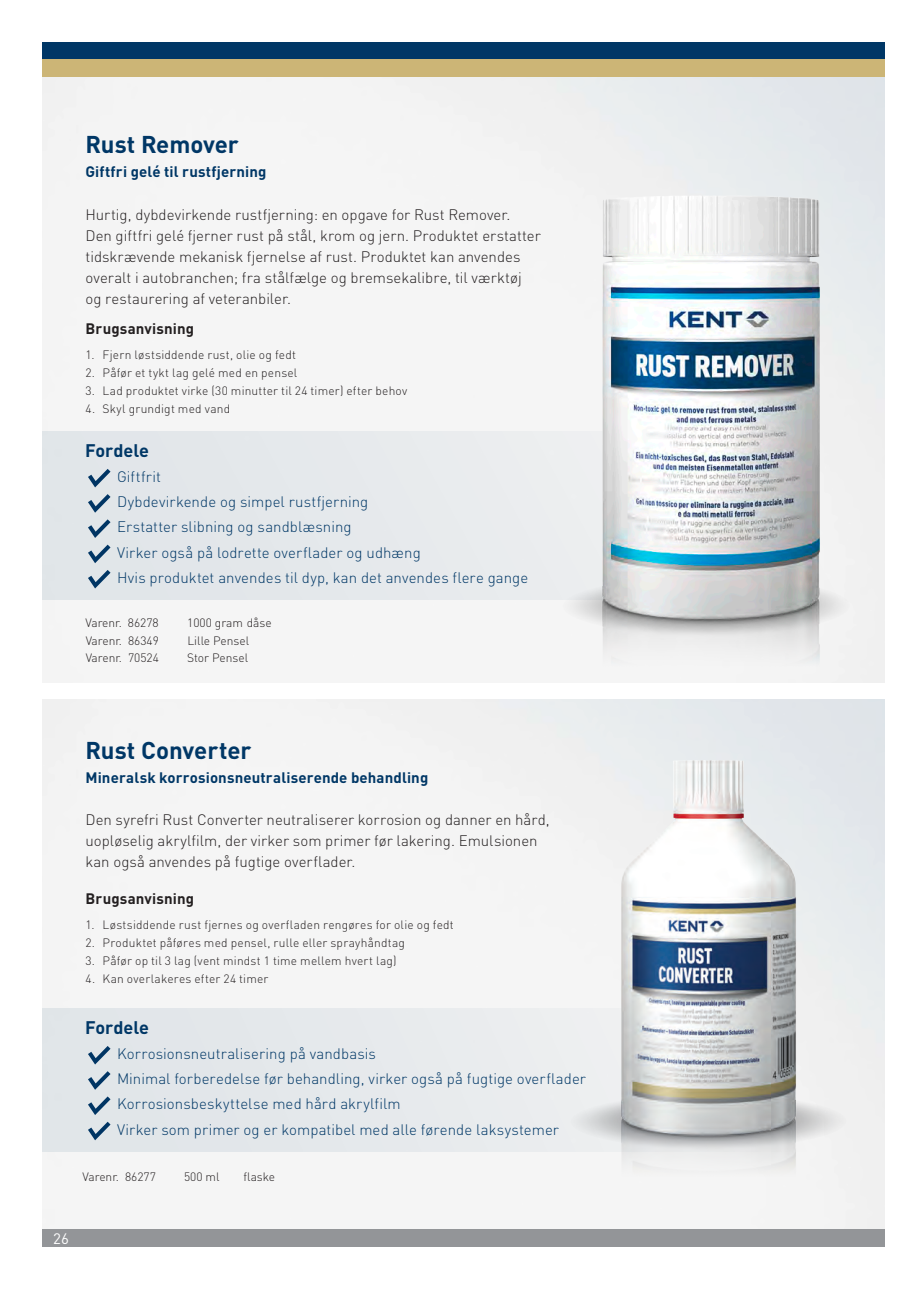
<style>
.page{position:relative;width:919px;height:1289px;background:#fff}
.page>*{position:absolute;margin:0;border:0;box-sizing:border-box;transform-origin:0 0}
.t1{font:700 24px "DIN";letter-spacing:-.005em;color:#003766}
.t2{font:700 18px "DIN";color:#003766}
.t3{font:300 15px/21px "DIN";color:#231f20}
.t4{font:300 15px/25.2px "DIN";letter-spacing:.005em;color:#003766}
.t5{font:700 15px "DIN Pro";letter-spacing:.01em;color:#003766}
.t6{font:700 15px "DIN";letter-spacing:.01em;color:#231f20}
.t7{font:15px "DIN Pro";color:#fff}
.t8{font:300 12px "DIN";letter-spacing:.015em;color:#231f20}
</style>
<div class="page">
<div style="left:43px;top:431px;width:841px;height:169px;background:#e3e7ea"></div>
<svg style="left:88px;top:469px;width:22px;height:18px"></svg>
<svg style="left:88px;top:494px;width:22px;height:18px"></svg>
<svg style="left:88px;top:519px;width:22px;height:19px"></svg>
<svg style="left:88px;top:544px;width:22px;height:19px"></svg>
<svg style="left:88px;top:570px;width:22px;height:18px"></svg>
<div style="left:43px;top:1008px;width:841px;height:143px;background:#e3e7ea"></div>
<svg style="left:88px;top:1046px;width:22px;height:18px"></svg>
<svg style="left:88px;top:1071px;width:22px;height:18px"></svg>
<svg style="left:88px;top:1096px;width:22px;height:19px"></svg>
<svg style="left:88px;top:1121px;width:22px;height:19px"></svg>
<img style="left:443px;top:124px;width:442px;height:588px">
<img style="left:402px;top:712px;width:483px;height:525px">
<div style="left:43px;top:42px;width:841px;height:18px;background:#003766"></div>
<div style="left:43px;top:1229px;width:841px;height:17px;background:#939598"></div>
<div style="left:43px;top:60px;width:841px;height:17px;background:#ccb576"></div>
<h1 class="t1" style="left:85px;top:129px;width:155px">Rust Remover</h1>
<p class="t5" style="left:85px;top:162px;width:182px">Giftfri gelé til rustfjerning</p>
<p class="t3" style="left:85px;top:203px;width:457px">Hurtig, dybdevirkende rustfjerning: en opgave for Rust Remover.<br>Den giftfri gelé fjerner rust på stål, krom og jern. Produktet erstatter tidskrævende mekanisk fjernelse af rust. Produktet kan anvendes overalt i autobranchen; fra stålfælge og bremsekalibre, til værktøj og restaurering af veteranbiler.</p>
<p class="t6" style="left:85px;top:319px;width:110px">Brugsanvisning</p>
<p class="t8" style="left:85px;top:347px;width:212px">1. Fjern løstsiddende rust, olie og fedt</p>
<p class="t8" style="left:85px;top:365px;width:213px">2. Påfør et tykt lag gelé med en pensel</p>
<p class="t8" style="left:85px;top:383px;width:323px">3. Lad produktet virke (30 minutter til 24 timer) efter behov</p>
<p class="t8" style="left:85px;top:401px;width:146px">4. Skyl grundigt med vand</p>
<p class="t2" style="left:85px;top:438px;width:66px">Fordele</p>
<p class="t4" style="left:117px;top:463px;width:413px">Giftfrit<br>Dybdevirkende og simpel rustfjerning<br>Erstatter slibning og sandblæsning<br>Virker også på lodrette overflader og udhæng<br>Hvis produktet anvendes til dyp, kan det anvendes flere gange</p>
<p class="t8" style="left:85px;top:615px;width:75px">Varenr. 86278</p>
<p class="t8" style="left:187px;top:615px;width:86px">1000 gram dåse</p>
<p class="t8" style="left:86px;top:632px;width:75px">Varenr. 86349</p>
<p class="t8" style="left:187px;top:632px;width:63px">Lille Pensel</p>
<p class="t8" style="left:86px;top:650px;width:75px">Varenr. 70524</p>
<p class="t8" style="left:187px;top:650px;width:63px">Stor Pensel</p>
<h1 class="t1" style="left:85px;top:734px;width:167px">Rust Converter</h1>
<p class="t5" style="left:85px;top:767px;width:344px">Mineralsk korrosionsneutraliserende behandling</p>
<p class="t3" style="left:85px;top:809px;width:466px">Den syrefri Rust Converter neutraliserer korrosion og danner en hård, uopløselig akrylfilm, der virker som primer før lakering. Emulsionen kan også anvendes på fugtige overflader.</p>
<p class="t6" style="left:85px;top:888px;width:110px">Brugsanvisning</p>
<p class="t8" style="left:85px;top:916px;width:370px">1. Løstsiddende rust fjernes og overfladen rengøres for olie og fedt</p>
<p class="t8" style="left:85px;top:934px;width:321px">2. Produktet påføres med pensel, rulle eller sprayhåndtag</p>
<p class="t8" style="left:85px;top:952px;width:312px">3. Påfør op til 3 lag (vent mindst 1 time mellem hvert lag)</p>
<p class="t8" style="left:85px;top:970px;width:184px">4. Kan overlakeres efter 24 timer</p>
<p class="t2" style="left:85px;top:1015px;width:66px">Fordele</p>
<p class="t4" style="left:117px;top:1040px;width:470px">Korrosionsneutralisering på vandbasis<br>Minimal forberedelse før behandling, virker også på fugtige overflader Korrosionsbeskyttelse med hård akrylfilm<br>Virker som primer og er kompatibel med alle førende laksystemer</p>
<p class="t8" style="left:83px;top:1169px;width:75px">Varenr. 86277</p>
<p class="t8" style="left:184px;top:1169px;width:37px">500 ml</p>
<p class="t8" style="left:243px;top:1169px;width:33px">flaske</p>
<p class="t7" style="left:53px;top:1227px;width:17px">26</p>
</div>
